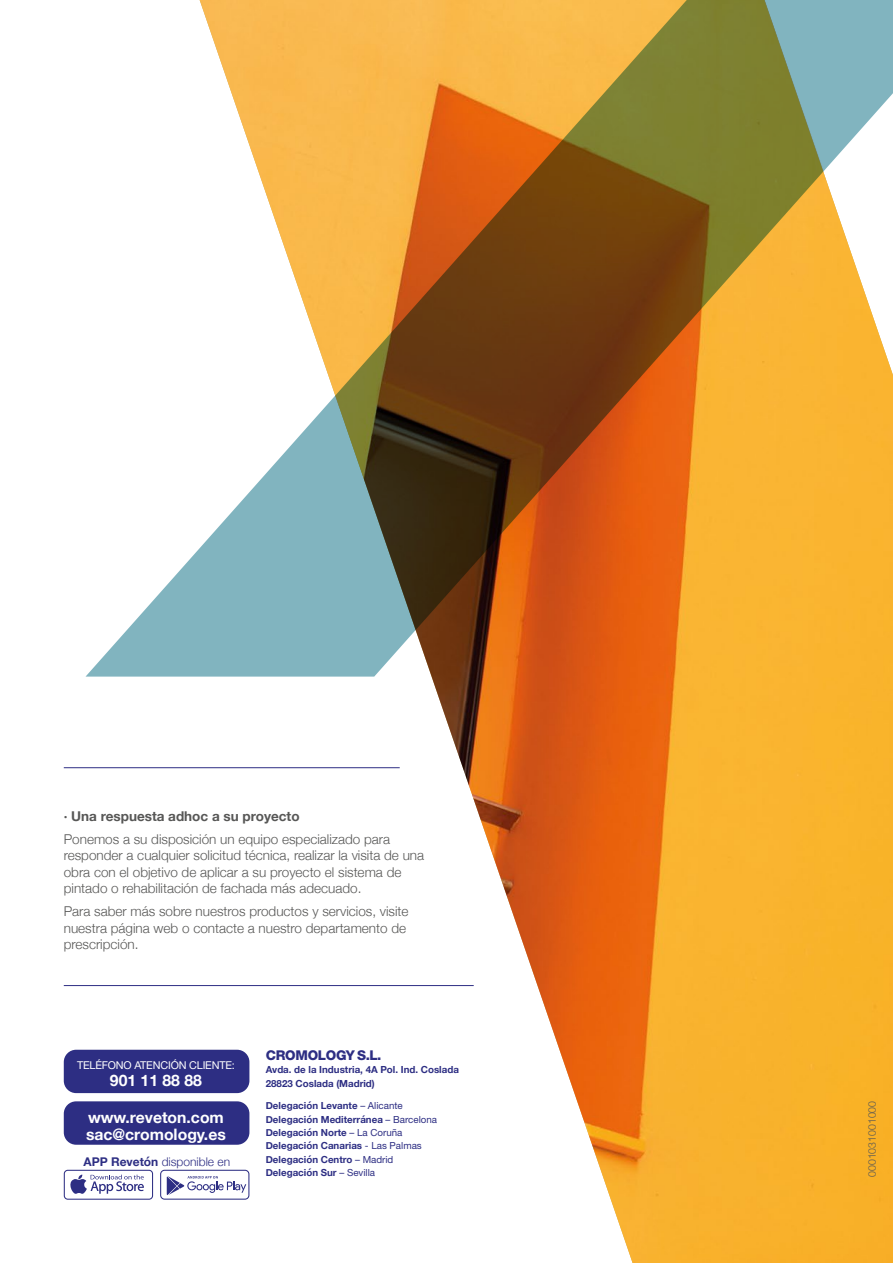
<style>
.page{position:relative;width:893px;height:1263px;background:#fff}
.page>*{position:absolute;margin:0;border:0;box-sizing:border-box;transform-origin:0 0}
.t1{font:700 15.75px/17px "Helvetica Neue";color:#fff}
.t2{font:300 13.5px/16.5px "Helvetica Neue";color:#575756}
.t3{font:700 13.5px "Helvetica Neue";color:#575756}
.t4{font:800 13.5px "Helvetica Neue";letter-spacing:-.02em;color:#2d2e83}
.t5{font:300 12px "Helvetica Neue";color:#2d2e83}
.t6{font:10.8px "Helvetica Neue";letter-spacing:-.015em;color:#fff}
.t7{font:300 10.5px "Helvetica Neue";color:#575756}
.t8{font:700 9.75px/13.4px "Helvetica Neue";color:#2d2e83}
.s1{font-weight:700}
.s2{font-weight:400}
</style>
<div class="page">
<img style="left:200px;top:677px;width:693px;height:586px">
<hr style="left:64px;top:767px;width:336px;height:1px;background:#2d2e83">
<hr style="left:64px;top:985px;width:410px;height:1px;background:#2d2e83">
<svg style="left:86px;top:0;width:807px;height:677px"></svg>
<div style="left:64px;top:1101px;width:185px;height:44px;background:#2d2e83;border-radius:12px"></div>
<div style="left:64px;top:1050px;width:185px;height:43px;background:#2d2e83;border-radius:12px"></div>
<svg style="left:64px;top:1170px;width:89px;height:30px"></svg>
<svg style="left:160px;top:1170px;width:89px;height:30px"></svg>
<p class="t3" style="left:64px;top:808px;width:237px">· Una respuesta adhoc a su proyecto</p>
<p class="t2" style="left:64px;top:830px;width:362px">Ponemos a su disposición un equipo especializado para responder a cualquier solicitud técnica, realizar la visita de una obra con el objetivo de aplicar a su proyecto el sistema de pintado o rehabilitación de fachada más adecuado.</p>
<p class="t2" style="left:64px;top:903px;width:346px">Para saber más sobre nuestros productos y servicios, visite nuestra página web o contacte a nuestro departamento de prescripción.</p>
<p class="t6" style="left:77px;top:1059px;width:159px">TELÉFONO ATENCIÓN CLIENTE:</p>
<p class="t1" style="left:110px;top:1072px;width:93px">901 11 88 88</p>
<p class="t1" style="left:86px;top:1108px;width:141px">www.reveton.com sac@cromology.es</p>
<p class="t5" style="left:83px;top:1154px;width:148px"><span class="s1">APP Revetón</span> disponible en</p>
<p class="t4" style="left:266px;top:1047px;width:117px">CROMOLOGY S.L.</p>
<p class="t8" style="left:266px;top:1063px;width:195px">Avda. de la Industria, 4A Pol. Ind. Coslada<br>28823 Coslada (Madrid)</p>
<p class="t8" style="left:266px;top:1099px;width:173px">Delegación Levante <span class="s2">– Alicante<br></span>Delegación Mediterránea <span class="s2">– Barcelona<br></span>Delegación Norte <span class="s2">– La Coruña<br></span>Delegación Canarias <span class="s2">- Las Palmas<br></span>Delegación Centro <span class="s2">– Madrid<br></span>Delegación Sur <span class="s2">– Sevilla</span></p>
<p class="t7" style="left:866px;top:1177px;width:77px;rotate:-90deg">0001031001000</p>
</div>
